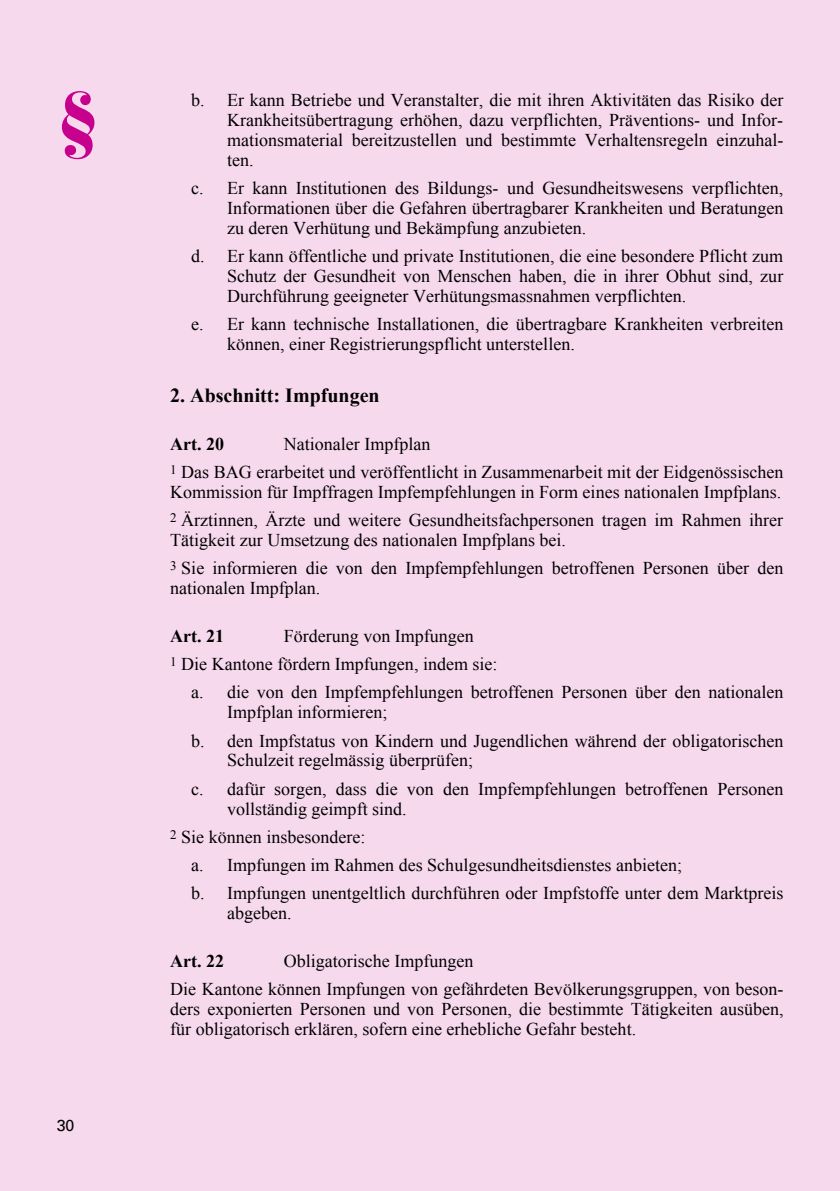
<style>
.page{position:relative;width:840px;height:1191px;background:#fff}
.page>*{position:absolute;margin:0;border:0;box-sizing:border-box;transform-origin:0 0}
.t1{font:900 70px "Bauer Bodoni";color:#c7008d}
.t2{font:700 20px "Times New Roman";color:#000}
.t3{font:18px/20px "Times New Roman";color:#000}
.t4{font:700 18px "Times New Roman";color:#000}
.t5{font:16px "Univers";color:#000}
</style>
<div class="page">
<div style="left:0;top:0;width:839px;height:1191px;background:#f7d9ee"></div>
<h1 class="t1" style="left:57px;top:91px;width:44px">§</h1>
<p class="t5" style="left:57px;top:1119px;width:19px">30</p>
<p class="t3" style="left:227px;top:90px;width:557px;text-align:justify;text-indent:-36px">b. Er kann Betriebe und Veranstalter, die mit ihren Aktivitäten das Risiko der Krankheitsübertragung erhöhen, dazu verpflichten, Präventions- und Infor&shy;mationsmaterial bereitzustellen und bestimmte Verhaltensregeln einzuhal&shy;ten.</p>
<p class="t3" style="left:227px;top:178px;width:557px;text-align:justify;text-indent:-36px">c. Er kann Institutionen des Bildungs- und Gesundheitswesens verpflichten, Informationen über die Gefahren übertragbarer Krankheiten und Beratungen zu deren Verhütung und Bekämpfung anzubieten.</p>
<p class="t3" style="left:227px;top:246px;width:557px;text-align:justify;text-indent:-36px">d. Er kann öffentliche und private Institutionen, die eine besondere Pflicht zum Schutz der Gesundheit von Menschen haben, die in ihrer Obhut sind, zur Durchführung geeigneter Verhütungsmassnahmen verpflichten.</p>
<p class="t3" style="left:227px;top:314px;width:557px;text-indent:-36px">e. Er kann technische Installationen, die übertragbare Krankheiten verbreiten können, einer Registrierungspflicht unterstellen.</p>
<p class="t2" style="left:170px;top:384px;width:211px">2. Abschnitt: Impfungen</p>
<p class="t4" style="left:170px;top:434px;width:55px">Art. 20</p>
<p class="t3" style="left:170px;top:430px;width:614px;line-height:28px;text-indent:113px">Nationaler Impfplan<br><sup>1</sup> Das BAG erarbeitet und veröffentlicht in Zusammenarbeit mit der Eidgenössischen</p>
<p class="t3" style="left:170px;top:478px;width:614px;line-height:28px">Kommission für Impffragen Impfempfehlungen in Form eines nationalen Impfplans.<br><sup>2</sup> Ärztinnen, Ärzte und weitere Gesundheitsfachpersonen tragen im Rahmen ihrer</p>
<p class="t3" style="left:170px;top:526px;width:614px;line-height:28px">Tätigkeit zur Umsetzung des nationalen Impfplans bei.<br><sup>3</sup> Sie informieren die von den Impfempfehlungen betroffenen Personen über den</p>
<p class="t3" style="left:170px;top:578px;width:151px">nationalen Impfplan.</p>
<p class="t4" style="left:170px;top:626px;width:55px">Art. 21</p>
<p class="t3" style="left:283px;top:626px;width:191px">Förderung von Impfungen</p>
<p class="t3" style="left:170px;top:654px;width:328px"><sup>1</sup> Die Kantone fördern Impfungen, indem sie:</p>
<p class="t3" style="left:191px;top:682px;width:593px">a. die von den Impfempfehlungen betroffenen Personen über den nationalen</p>
<p class="t3" style="left:191px;top:698px;width:593px;line-height:28px;text-indent:36px">Impfplan informieren;<br>b. den Impfstatus von Kindern und Jugendlichen während der obligatorischen</p>
<p class="t3" style="left:191px;top:746px;width:593px;line-height:28px;text-indent:36px">Schulzeit regelmässig überprüfen;<br>c. dafür sorgen, dass die von den Impfempfehlungen betroffenen Personen</p>
<p class="t3" style="left:170px;top:794px;width:238px;line-height:28px;text-indent:57px">vollständig geimpft sind.<br><sup>2</sup> Sie können insbesondere:</p>
<p class="t3" style="left:191px;top:850px;width:593px;line-height:28px">a. Impfungen im Rahmen des Schulgesundheitsdienstes anbieten;<br>b. Impfungen unentgeltlich durchführen oder Impfstoffe unter dem Marktpreis</p>
<p class="t3" style="left:227px;top:902px;width:66px">abgeben.</p>
<p class="t4" style="left:170px;top:950px;width:55px">Art. 22</p>
<p class="t3" style="left:170px;top:946px;width:614px;line-height:28px;text-indent:113px">Obligatorische Impfungen<br>Die Kantone können Impfungen von gefährdeten Bevölkerungsgruppen, von beson-</p>
<p class="t3" style="left:170px;top:998px;width:614px">ders exponierten Personen und von Personen, die bestimmte Tätigkeiten ausüben, für obligatorisch erklären, sofern eine erhebliche Gefahr besteht.</p>
</div>
